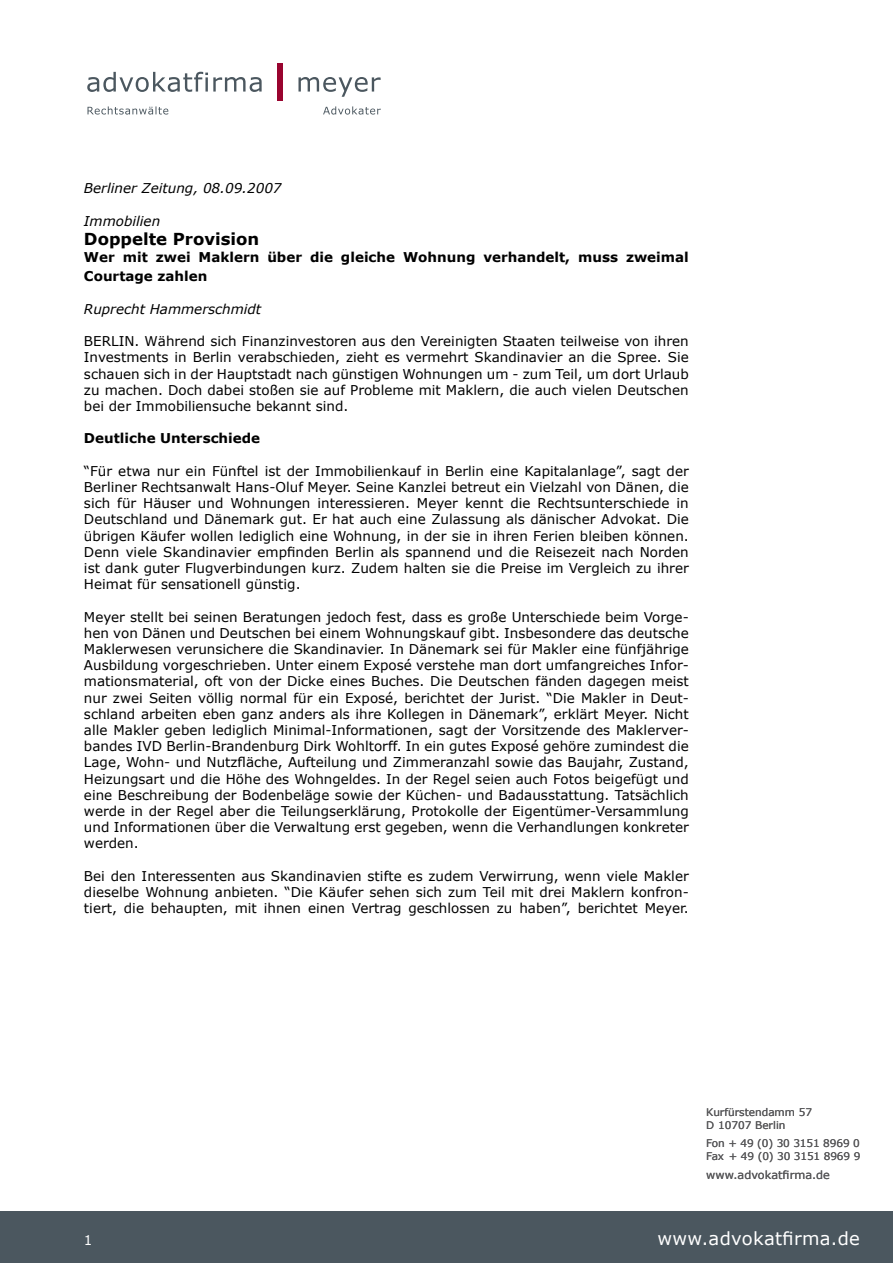
<style>
.page{position:relative;width:893px;height:1263px;background:#fff}
.page>*{position:absolute;margin:0;border:0;box-sizing:border-box;transform-origin:0 0}
.t1{font:18px "Verdana";letter-spacing:.015em;color:#fff}
.t2{font:700 16.5px "Verdana";color:#000}
.t3{font:13.5px/16.2px "Verdana";color:#000;text-align:justify}
.t4{font:700 13.5px/19.8px "Verdana";color:#000}
.t5{font:italic 13.5px "Verdana";color:#000}
.t6{font:13.5px "Verdana";color:#fff}
.t7{font:11.25px "Verdana";color:#58585a}
.t8{font:10.5px/12.6px "Verdana";color:#58585a}
</style>
<div class="page">
<div style="left:0;top:1212px;width:893px;height:51px;background:#4b575f"></div>
<svg style="left:298px;top:77px;width:83px;height:20px"></svg>
<div style="left:278px;top:64px;width:5px;height:37px;background:#99042f"></div>
<svg style="left:87px;top:72px;width:175px;height:20px"></svg>
<svg style="left:88px;top:106px;width:293px;height:9px"></svg>
<p class="t5" style="left:84px;top:180px;width:199px">Berliner Zeitung, 08.09.2007</p>
<p class="t5" style="left:84px;top:212px;width:78px">Immobilien</p>
<p class="t2" style="left:84px;top:229px;width:177px">Doppelte Provision</p>
<p class="t4" style="left:84px;top:246px;width:606px">Wer mit zwei Maklern über die gleiche Wohnung verhandelt, muss zweimal<br>Courtage zahlen</p>
<p class="t5" style="left:84px;top:300px;width:179px">Ruprecht Hammerschmidt</p>
<p class="t3" style="left:84px;top:333px;width:606px">BERLIN. Während sich Finanzinvestoren aus den Vereinigten Staaten teilweise von ihren Investments in Berlin verabschieden, zieht es vermehrt Skandinavier an die Spree. Sie schauen sich in der Hauptstadt nach günstigen Wohnungen um - zum Teil, um dort Urlaub zu machen. Doch dabei stoßen sie auf Probleme mit Maklern, die auch vielen Deutschen bei der Immobiliensuche bekannt sind.</p>
<p class="t4" style="left:84px;top:428px;width:178px">Deutliche Unterschiede</p>
<p class="t3" style="left:84px;top:462px;width:606px">“Für etwa nur ein Fünftel ist der Immobilienkauf in Berlin eine Kapitalanlage”, sagt der Berliner Rechtsanwalt Hans-Oluf Meyer. Seine Kanzlei betreut ein Vielzahl von Dänen, die sich für Häuser und Wohnungen interessieren. Meyer kennt die Rechtsunterschiede in Deutschland und Dänemark gut. Er hat auch eine Zulassung als dänischer Advokat. Die übrigen Käufer wollen lediglich eine Wohnung, in der sie in ihren Ferien bleiben können.<br>Denn viele Skandinavier empfinden Berlin als spannend und die Reisezeit nach Norden ist dank guter Flugverbindungen kurz. Zudem halten sie die Preise im Vergleich zu ihrer Heimat für sensationell günstig.</p>
<p class="t3" style="left:84px;top:608px;width:606px">Meyer stellt bei seinen Beratungen jedoch fest, dass es große Unterschiede beim Vorge&shy;hen von Dänen und Deutschen bei einem Wohnungskauf gibt. Insbesondere das deutsche Maklerwesen verunsichere die Skandinavier. In Dänemark sei für Makler eine fünfjährige Ausbildung vorgeschrieben. Unter einem Exposé verstehe man dort umfangreiches Infor&shy;mationsmaterial, oft von der Dicke eines Buches. Die Deutschen fänden dagegen meist nur zwei Seiten völlig normal für ein Exposé, berichtet der Jurist. “Die Makler in Deut&shy;schland arbeiten eben ganz anders als ihre Kollegen in Dänemark”, erklärt Meyer. Nicht alle Makler geben lediglich Minimal-Informationen, sagt der Vorsitzende des Maklerver&shy;bandes IVD Berlin-Brandenburg Dirk Wohltorff. In ein gutes Exposé gehöre zumindest die Lage, Wohn- und Nutzfläche, Aufteilung und Zimmeranzahl sowie das Baujahr, Zustand, Heizungsart und die Höhe des Wohngeldes. In der Regel seien auch Fotos beigefügt und eine Beschreibung der Bodenbeläge sowie der Küchen- und Badausstattung. Tatsächlich werde in der Regel aber die Teilungserklärung, Protokolle der Eigentümer-Versammlung und Informationen über die Verwaltung erst gegeben, wenn die Verhandlungen konkreter werden.</p>
<p class="t3" style="left:84px;top:867px;width:606px">Bei den Interessenten aus Skandinavien stifte es zudem Verwirrung, wenn viele Makler dieselbe Wohnung anbieten. “Die Käufer sehen sich zum Teil mit drei Maklern konfron&shy;tiert, die behaupten, mit ihnen einen Vertrag geschlossen zu haben”, berichtet Meyer.</p>
<p class="t8" style="left:706px;top:1106px;width:107px">Kurfürstendamm 57<br>D 10707 Berlin</p>
<p class="t8" style="left:706px;top:1137px;width:156px">Fon + 49 (0) 30 3151 8969 0<br>Fax + 49 (0) 30 3151 8969 9</p>
<p class="t7" style="left:706px;top:1168px;width:125px">www.advokatfirma.de</p>
<p class="t6" style="left:84px;top:1231px;width:10px">1</p>
<h1 class="t1" style="left:657px;top:1227px;width:204px">www.advokatfirma.de</h1>
</div>
